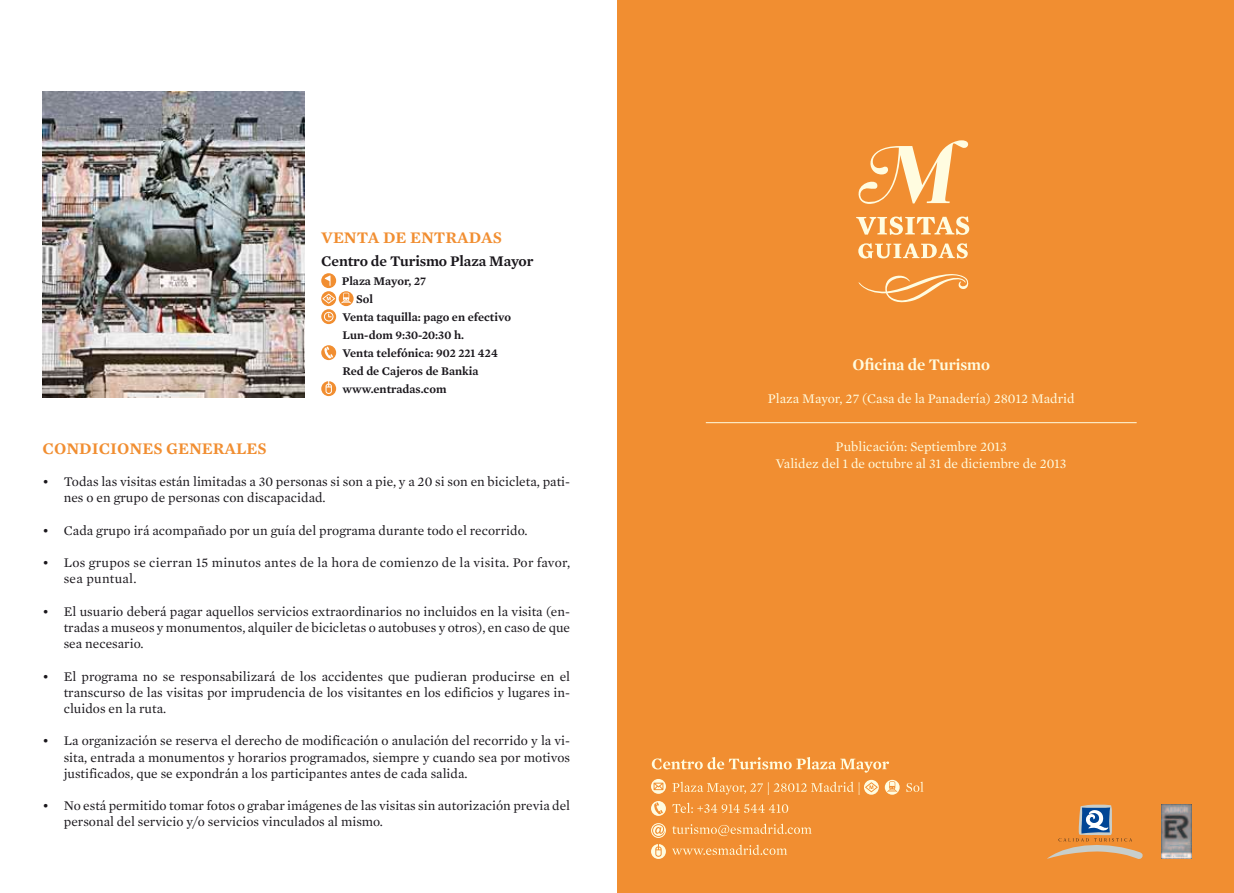
<style>
.page{position:relative;width:1234px;height:893px;background:#fff}
.page>*{position:absolute;margin:0;border:0;box-sizing:border-box;transform-origin:0 0}
.t1{font:600 16.5px "Mercury Text G1";color:#f18e31}
.t2{font:700 16.5px "Mercury Display";color:#fffce0}
.t3{font:600 15px "Mercury Text G1";letter-spacing:-.01em;color:#1a171c}
.t4{font:13.5px/16.2px "Mercury Text G1";color:#1a171c;text-align:justify}
.t5{font:13.5px/16.2px "Mercury Text G1";color:#fffce0;text-align:center}
.t6{font:13.5px/16.2px "Mercury Text G1";letter-spacing:.02em;color:#1a171c}
.t7{font:600 12px "Mercury Text G1";color:#1a171c}
</style>
<div class="page">
<div style="left:617px;top:0;width:616px;height:893px;background:#f18e31"></div>
<svg style="left:651px;top:757px;width:237px;height:16px"></svg>
<svg style="left:651px;top:779px;width:14px;height:15px"></svg>
<svg style="left:672px;top:780px;width:206px;height:15px"></svg>
<svg style="left:884px;top:780px;width:15px;height:15px"></svg>
<svg style="left:906px;top:782px;width:17px;height:10px"></svg>
<svg style="left:651px;top:801px;width:14px;height:15px"></svg>
<svg style="left:672px;top:803px;width:116px;height:10px"></svg>
<svg style="left:651px;top:823px;width:14px;height:15px"></svg>
<svg style="left:672px;top:824px;width:139px;height:12px"></svg>
<svg style="left:651px;top:844px;width:14px;height:15px"></svg>
<svg style="left:672px;top:845px;width:115px;height:10px"></svg>
<svg style="left:856px;top:140px;width:114px;height:163px"></svg>
<svg style="left:1047px;top:804px;width:95px;height:55px"></svg>
<img style="left:1161px;top:804px;width:30px;height:55px">
<hr style="left:705px;top:422px;width:431px;height:1px;background:#fffce0">
<svg style="left:321px;top:273px;width:15px;height:15px"></svg>
<svg style="left:321px;top:275px;width:32px;height:49px"></svg>
<svg style="left:321px;top:345px;width:15px;height:15px"></svg>
<svg style="left:321px;top:381px;width:15px;height:15px"></svg>
<img style="left:43px;top:91px;width:261px;height:306px">
<p class="t1" style="left:321px;top:228px;width:125px">Venta de entradas</p>
<p class="t3" style="left:321px;top:251px;width:214px">Centro de Turismo Plaza Mayor</p>
<p class="t7" style="left:341px;top:274px;width:86px">Plaza Mayor, 27</p>
<p class="t7" style="left:356px;top:292px;width:18px">Sol</p>
<p class="t7" style="left:342px;top:310px;width:170px">Venta taquilla: pago en efectivo</p>
<p class="t7" style="left:342px;top:328px;width:123px">Lun-dom 9:30-20:30 h.</p>
<p class="t7" style="left:342px;top:346px;width:157px">Venta telefónica: 902 221 424</p>
<p class="t7" style="left:342px;top:364px;width:138px">Red de Cajeros de Bankia</p>
<p class="t7" style="left:342px;top:382px;width:105px">www.entradas.com</p>
<p class="t1" style="left:43px;top:438px;width:48px">Condicio</p>
<p class="t1" style="left:129px;top:438px;width:85px">nes genera</p>
<p class="t1" style="left:236px;top:438px;width:21px">les</p>
<p class="t4" style="left:64px;top:474px;width:507px;text-indent:-21px">• Todas las visitas están limitadas a 30 personas si son a pie, y a 20 si son en bicicleta, pati&shy;nes o en grupo de personas con discapacidad.</p>
<p class="t4" style="left:42px;top:522px;width:486px">• Cada grupo irá acompañado por un guía del programa durante todo el recorrido.</p>
<p class="t6" style="left:64px;top:555px;width:507px;text-indent:-21px">• Los grupos se cierran 15 minutos antes de la hora de comienzo de la visita. Por favor, sea puntual.</p>
<p class="t4" style="left:64px;top:603px;width:508px;text-indent:-21px">• El usuario deberá pagar aquellos servicios extraordinarios no incluidos en la visita (en&shy;tradas a museos y monumentos, alquiler de bicicletas o autobuses y otros), en caso de que sea necesario.</p>
<p class="t4" style="left:64px;top:668px;width:508px;text-indent:-21px">• El programa no se responsabilizará de los accidentes que pudieran producirse en el transcurso de las visitas por imprudencia de los visitantes en los edificios y lugares in&shy;cluidos en la ruta.</p>
<p class="t4" style="left:64px;top:733px;width:508px;text-indent:-21px">• La organización se reserva el derecho de modificación o anulación del recorrido y la vi&shy;sita, entrada a monumentos y horarios programados, siempre y cuando sea por motivos justificados, que se expondrán a los participantes antes de cada salida.</p>
<p class="t4" style="left:64px;top:798px;width:507px;text-indent:-21px">• No está permitido tomar fotos o grabar imágenes de las visitas sin autorización previa del personal del servicio y/o servicios vinculados al mismo.</p>
<p class="t2" style="left:852px;top:353px;width:139px">Oficina de Turismo</p>
<p class="t5" style="left:767px;top:390px;width:308px">Plaza Mayor, 27 (Casa de la Panadería) 28012 Madrid</p>
<p class="t5" style="left:775px;top:439px;width:292px">Publicación: Septiembre 2013<br>Validez del 1 de octubre al 31 de diciembre de 2013</p>
</div>
